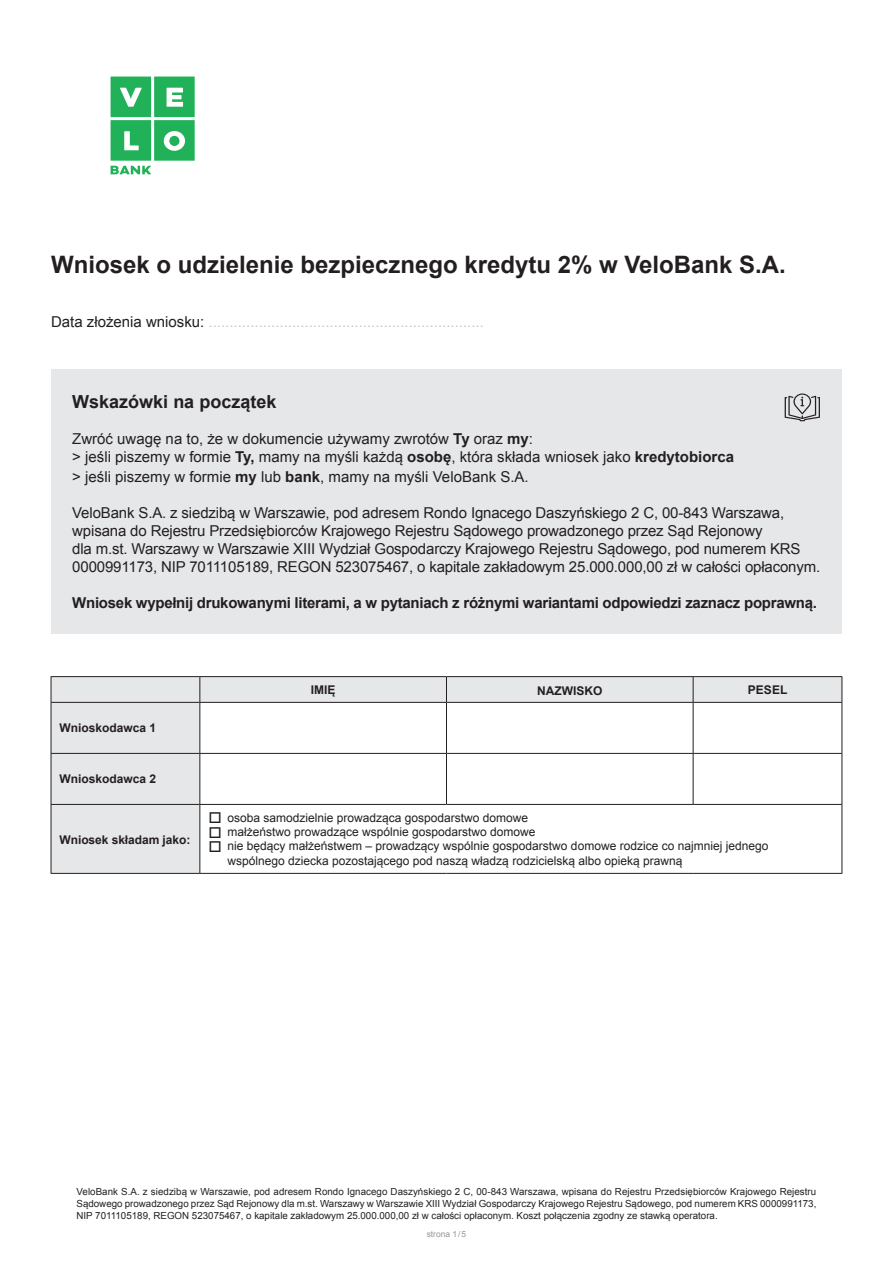
<style>
.page{position:relative;width:893px;height:1263px;background:#fff}
.page>*{position:absolute;margin:0;border:0;box-sizing:border-box;transform-origin:0 0}
.t1{font:700 24px "Arial";color:#231f20}
.t2{font:700 18px "Arial";color:#231f20}
.t3{font:15px/18px "Arial";letter-spacing:-.01em;color:#231f20}
.t4{font:700 15px "Arial";letter-spacing:-.02em;color:#231f20}
.t5{font:15px "Arial";color:#c7c8ca}
.t6{font:12px/14.4px "Arial";color:#231f20}
.t7{font:700 12px "Arial";color:#231f20}
.t8{font:9.75px/11.9px "Arial";color:#231f20;text-align:justify}
.t9{font:8.4px "Arial";color:#939598}
.s1{color:#231f20}
.s2{font-weight:700}
</style>
<div class="page">
<svg style="left:111px;top:77px;width:84px;height:97px"></svg>
<svg style="left:52px;top:677px;width:790px;height:196px"></svg>
<hr style="left:51px;top:676px;width:149px;height:1px;background:#231f20">
<svg style="left:51px;top:677px;width:1px;height:25px"></svg>
<hr style="left:200px;top:676px;width:246px;height:1px;background:#231f20">
<svg style="left:199px;top:677px;width:1px;height:25px"></svg>
<hr style="left:446px;top:676px;width:247px;height:1px;background:#231f20">
<svg style="left:446px;top:677px;width:1px;height:25px"></svg>
<hr style="left:693px;top:676px;width:149px;height:1px;background:#231f20">
<svg style="left:693px;top:677px;width:1px;height:25px"></svg>
<svg style="left:842px;top:677px;width:1px;height:25px"></svg>
<hr style="left:51px;top:702px;width:149px;height:1px;background:#231f20">
<hr style="left:51px;top:703px;width:1px;height:50px;background:#231f20">
<hr style="left:200px;top:702px;width:246px;height:1px;background:#231f20">
<hr style="left:199px;top:703px;width:1px;height:50px;background:#231f20">
<hr style="left:446px;top:702px;width:247px;height:1px;background:#231f20">
<hr style="left:446px;top:703px;width:1px;height:50px;background:#231f20">
<hr style="left:693px;top:702px;width:149px;height:1px;background:#231f20">
<hr style="left:693px;top:703px;width:1px;height:50px;background:#231f20">
<hr style="left:842px;top:703px;width:1px;height:50px;background:#231f20">
<hr style="left:51px;top:753px;width:149px;height:1px;background:#231f20">
<hr style="left:51px;top:754px;width:1px;height:50px;background:#231f20">
<hr style="left:200px;top:753px;width:246px;height:1px;background:#231f20">
<hr style="left:199px;top:754px;width:1px;height:50px;background:#231f20">
<hr style="left:446px;top:753px;width:247px;height:1px;background:#231f20">
<hr style="left:446px;top:754px;width:1px;height:50px;background:#231f20">
<hr style="left:693px;top:753px;width:149px;height:1px;background:#231f20">
<hr style="left:693px;top:754px;width:1px;height:50px;background:#231f20">
<hr style="left:842px;top:754px;width:1px;height:50px;background:#231f20">
<hr style="left:51px;top:804px;width:149px;height:1px;background:#231f20">
<hr style="left:51px;top:805px;width:1px;height:68px;background:#231f20">
<hr style="left:200px;top:804px;width:246px;height:1px;background:#231f20">
<hr style="left:199px;top:805px;width:1px;height:68px;background:#231f20">
<hr style="left:446px;top:804px;width:247px;height:1px;background:#231f20">
<hr style="left:693px;top:804px;width:149px;height:1px;background:#231f20">
<hr style="left:842px;top:805px;width:1px;height:68px;background:#231f20">
<hr style="left:51px;top:873px;width:149px;height:1px;background:#231f20">
<hr style="left:200px;top:873px;width:246px;height:1px;background:#231f20">
<hr style="left:446px;top:873px;width:247px;height:1px;background:#231f20">
<hr style="left:693px;top:873px;width:149px;height:1px;background:#231f20">
<div style="left:51px;top:369px;width:791px;height:265px;background:#e6e7e9"></div>
<svg style="left:785px;top:393px;width:35px;height:28px"></svg>
<svg style="left:210px;top:812px;width:10px;height:40px"></svg>
<h1 class="t1" style="left:51px;top:248px;width:736px">Wniosek o udzielenie bezpiecznego kredytu 2% w VeloBank S.A.</h1>
<p class="t5" style="left:51px;top:312px;width:434px"><span class="s1">Data złożenia wniosku:</span> ..................................................................</p>
<p class="t2" style="left:72px;top:390px;width:206px">Wskazówki na początek</p>
<p class="t3" style="left:72px;top:430px;width:663px">Zwróć uwagę na to, że w dokumencie używamy zwrotów <span class="s2">Ty</span> oraz <span class="s2">my</span>:<br>&gt; jeśli piszemy w formie <span class="s2">Ty,</span> mamy na myśli każdą <span class="s2">osobę</span>, która składa wniosek jako <span class="s2">kredytobiorca</span></p>
<p class="t3" style="left:72px;top:468px;width:458px">&gt; jeśli piszemy w formie <span class="s2">my</span> lub <span class="s2">bank</span>, mamy na myśli VeloBank S.A.</p>
<p class="t3" style="left:72px;top:504px;width:750px">VeloBank S.A. z siedzibą w Warszawie, pod adresem Rondo Ignacego Daszyńskiego 2 C, 00-843 Warszawa, wpisana do Rejestru Przedsiębiorców Krajowego Rejestru Sądowego prowadzonego przez Sąd Rejonowy<br>dla m.st. Warszawy w Warszawie XIII Wydział Gospodarczy Krajowego Rejestru Sądowego, pod numerem KRS 0000991173, NIP 7011105189, REGON 523075467, o kapitale zakładowym 25.000.000,00 zł w całości opłaconym.</p>
<p class="t4" style="left:72px;top:593px;width:746px">Wniosek wypełnij drukowanymi literami, a w pytaniach z różnymi wariantami odpowiedzi zaznacz poprawną.</p>
<p class="t7" style="left:60px;top:720px;width:98px">Wnioskodawca 1</p>
<p class="t7" style="left:60px;top:771px;width:98px">Wnioskodawca 2</p>
<p class="t7" style="left:60px;top:832px;width:132px">Wniosek składam jako:</p>
<p class="t7" style="left:311px;top:682px;width:26px">IMIĘ</p>
<p class="t7" style="left:537px;top:683px;width:67px">NAZWISKO</p>
<p class="t7" style="left:748px;top:682px;width:41px">PESEL</p>
<p class="t6" style="left:227px;top:810px;width:542px">osoba samodzielnie prowadząca gospodarstwo domowe<br>małżeństwo prowadzące wspólnie gospodarstwo domowe<br>nie będący małżeństwem – prowadzący wspólnie gospodarstwo domowe rodzice co najmniej jednego wspólnego dziecka pozostającego pod naszą władzą rodzicielską albo opieką prawną</p>
<p class="t8" style="left:77px;top:1186px;width:741px">VeloBank S.A. z siedzibą w Warszawie, pod adresem Rondo Ignacego Daszyńskiego 2 C, 00-843 Warszawa, wpisana do Rejestru Przedsiębiorców Krajowego Rejestru Sądowego prowadzonego przez Sąd Rejonowy dla m.st. Warszawy w Warszawie XIII Wydział Gospodarczy Krajowego Rejestru Sądowego, pod numerem KRS 0000991173, NIP 7011105189, REGON 523075467, o kapitale zakładowym 25.000.000,00 zł w całości opłaconym. Koszt połączenia zgodny ze stawką operatora.</p>
<p class="t9" style="left:427px;top:1229px;width:41px">strona 1/5</p>
</div>
